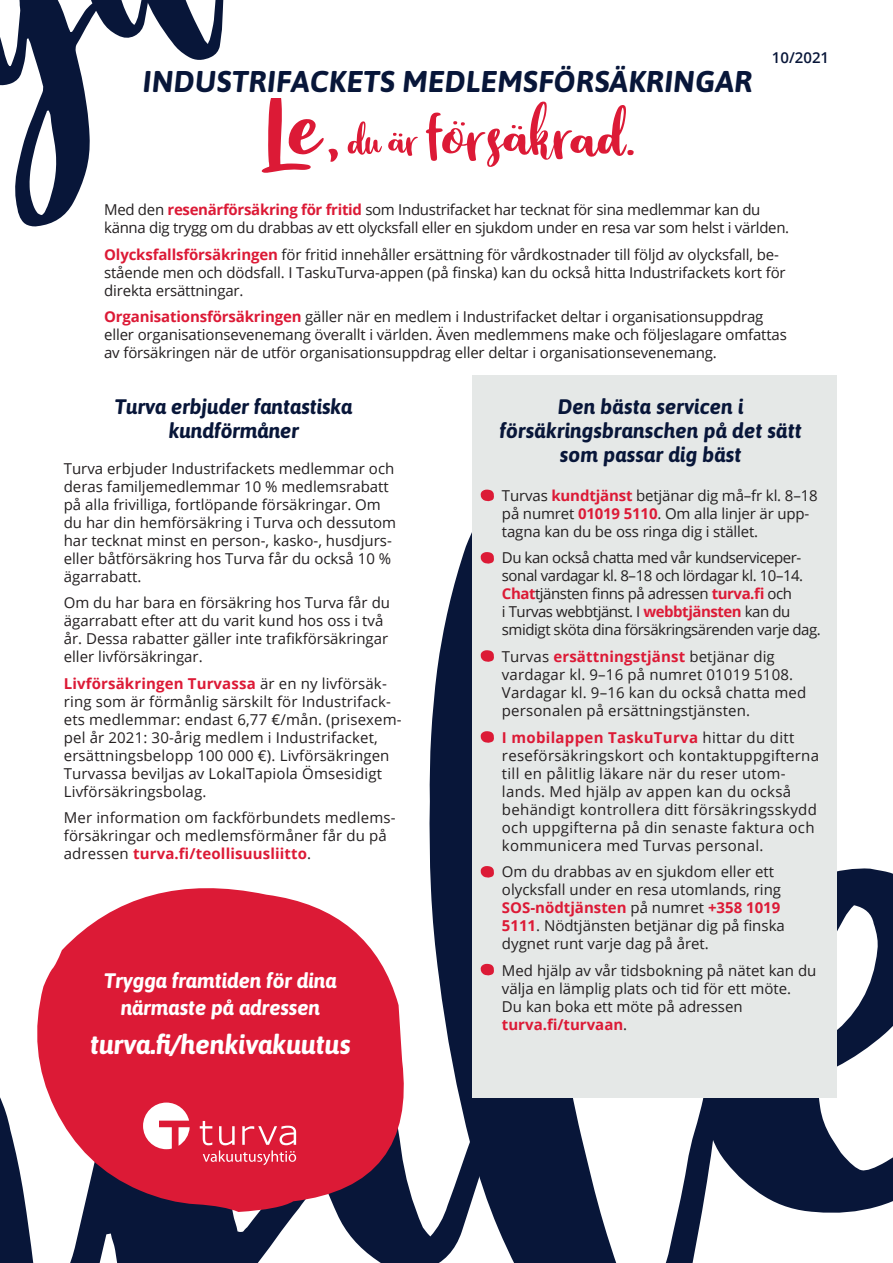
<style>
.page{position:relative;width:893px;height:1263px;background:#fff}
.page>*{position:absolute;margin:0;border:0;box-sizing:border-box;transform-origin:0 0}
.t1{font:italic 700 30px "Asap";letter-spacing:.01em;color:#081639}
.t2{font:italic 700 27px "Asap";letter-spacing:-.01em;color:#fff}
.t3{font:italic 700 21px/24px "Asap";color:#081639;text-align:center}
.t4{font:italic 700 21px/27px "Asap";letter-spacing:-.01em;color:#fff;text-align:center}
.t5{font:15px/18px "Open Sans";color:#231f20}
.t6{font:15px/18px "Open Sans";letter-spacing:.02em;color:#231f20}
.t7{font:15px/18px "Open Sans";letter-spacing:-.03em;color:#231f20}
.t8{font:15px/18px "Open Sans";letter-spacing:-.02em;color:#231f20}
.t9{font:600 15px "Open Sans";color:#081639}
.s1{font-weight:700;color:#dc1a36}
</style>
<div class="page">
<svg style="left:0;top:1097px;width:284px;height:166px;fill:#081639"></svg>
<svg style="left:284px;top:1199px;width:145px;height:64px"></svg>
<svg style="left:429px;top:532px;width:273px;height:731px;fill:#081639"></svg>
<svg style="left:694px;top:868px;width:199px;height:346px;fill:#081639"></svg>
<div style="left:472px;top:375px;width:364px;height:723px;background:#e5e8e7"></div>
<svg style="left:480px;top:489px;width:14px;height:12px"></svg>
<svg style="left:480px;top:552px;width:14px;height:12px"></svg>
<svg style="left:480px;top:650px;width:14px;height:12px"></svg>
<svg style="left:480px;top:731px;width:14px;height:12px"></svg>
<svg style="left:480px;top:866px;width:14px;height:12px"></svg>
<svg style="left:480px;top:963px;width:14px;height:12px"></svg>
<svg style="left:0;top:0;width:224px;height:227px"></svg>
<svg style="left:32px;top:888px;width:380px;height:324px;fill:#dc1a36"></svg>
<svg style="left:143px;top:1102px;width:47px;height:47px"></svg>
<svg style="left:200px;top:1121px;width:96px;height:44px;background:#e2455c"></svg>
<svg style="left:262px;top:99px;width:76px;height:74px"></svg>
<svg style="left:348px;top:121px;width:34px;height:34px"></svg>
<svg style="left:388px;top:133px;width:30px;height:23px"></svg>
<svg style="left:425px;top:101px;width:209px;height:66px"></svg>
<h1 class="t1" style="left:143px;top:61px;width:611px">INDUSTRIFACKETS MEDLEMSFÖRSÄKRINGAR</h1>
<p class="t9" style="left:772px;top:47px;width:59px">10/2021</p>
<p class="t8" style="left:104px;top:200px;width:687px">Med den <span class="s1">resenärförsäkring för fritid</span> som Industrifacket har tecknat för sina medlemmar kan du känna dig trygg om du drabbas av ett olycksfall eller en sjukdom under en resa var som helst i världen.</p>
<p class="t5" style="left:104px;top:245px;width:683px"><span class="s1">Olycksfallsförsäkringen</span> för fritid innehåller ersättning för vårdkostnader till följd av olycksfall, be&shy;stående men och dödsfall. I TaskuTurva-appen (på finska) kan du också hitta Industrifackets kort för direkta ersättningar.</p>
<p class="t5" style="left:104px;top:307px;width:684px"><span class="s1">Organisationsförsäkringen</span> gäller när en medlem i Industrifacket deltar i organisationsuppdrag eller organisationsevenemang överallt i världen. Även medlemmens make och följeslagare omfattas av försäkringen när de utför organisationsuppdrag eller deltar i organisationsevenemang.</p>
<h3 class="t3" style="left:499px;top:393px;width:304px">Den bästa servicen i försäkringsbranschen på det sätt som passar dig bäst</h3>
<p class="t5" style="left:502px;top:486px;width:317px">Turvas <span class="s1">kundtjänst</span> betjänar dig må–fr kl. 8–18 på numret <span class="s1">01019 5110</span>. Om alla linjer är upp&shy;tagna kan du be oss ringa dig i stället.</p>
<p class="t7" style="left:502px;top:549px;width:320px">Du kan också chatta med vår kundserviceper&shy;sonal vardagar kl. 8–18 och lördagar kl. 10–14.<br><span class="s1">Chat</span>tjänsten finns på adressen <span class="s1">turva.fi</span> och<br>i Turvas webbtjänst. I <span class="s1">webbtjänsten</span> kan du smidigt sköta dina försäkringsärenden varje dag.</p>
<p class="t5" style="left:502px;top:647px;width:306px">Turvas <span class="s1">ersättningstjänst</span> betjänar dig vardagar kl. 9–16 på numret 01019 5108.<br>Vardagar kl. 9–16 kan du också chatta med personalen på ersättningstjänsten.</p>
<p class="t6" style="left:502px;top:728px;width:319px"><span class="s1">I mobilappen TaskuTurva</span> hittar du ditt reseförsäkringskort och kontaktuppgifterna till en pålitlig läkare när du reser utom&shy;lands. Med hjälp av appen kan du också behändigt kontrollera ditt försäkringsskydd och uppgifterna på din senaste faktura och kommunicera med Turvas personal.</p>
<p class="t5" style="left:502px;top:862px;width:284px">Om du drabbas av en sjukdom eller ett olycksfall under en resa utomlands, ring <span class="s1">SOS-nödtjänsten</span> på numret <span class="s1">+358 1019<br>5111</span>. Nödtjänsten betjänar dig på finska dygnet runt varje dag på året.</p>
<p class="t5" style="left:502px;top:961px;width:316px">Med hjälp av vår tidsbokning på nätet kan du välja en lämplig plats och tid för ett möte.<br>Du kan boka ett möte på adressen <span class="s1">turva.fi/turvaan</span>.</p>
<h3 class="t3" style="left:115px;top:393px;width:239px">Turva erbjuder fantastiska kundförmåner</h3>
<p class="t5" style="left:64px;top:459px;width:334px">Turva erbjuder Industrifackets medlemmar och deras familjemedlemmar 10 % medlemsrabatt på alla frivilliga, fortlöpande försäkringar. Om du har din hemförsäkring i Turva och dessutom har tecknat minst en person-, kasko-, husdjurs&shy;eller båtförsäkring hos Turva får du också 10 % ägarrabatt.</p>
<p class="t5" style="left:64px;top:594px;width:328px">Om du har bara en försäkring hos Turva får du ägarrabatt efter att du varit kund hos oss i två år. Dessa rabatter gäller inte trafikförsäkringar eller livförsäkringar.</p>
<p class="t5" style="left:64px;top:674px;width:339px"><span class="s1">Livförsäkringen Turvassa</span> är en ny livförsäk&shy;ring som är förmånlig särskilt för Industrifack&shy;ets medlemmar: endast 6,77 €/mån. (prisexem&shy;pel år 2021: 30-årig medlem i Industrifacket, ersättningsbelopp 100 000 €). Livförsäkringen Turvassa beviljas av LokalTapiola Ömsesidigt Livförsäkringsbolag.</p>
<p class="t5" style="left:64px;top:809px;width:333px">Mer information om fackförbundets medlems&shy;försäkringar och medlemsförmåner får du på adressen <span class="s1">turva.fi/teollisuusliitto</span>.</p>
<h3 class="t4" style="left:104px;top:966px;width:234px">Trygga framtiden för dina närmaste på adressen</h3>
<h2 class="t2" style="left:90px;top:1026px;width:262px">turva.fi/henkivakuutus</h2>
</div>
